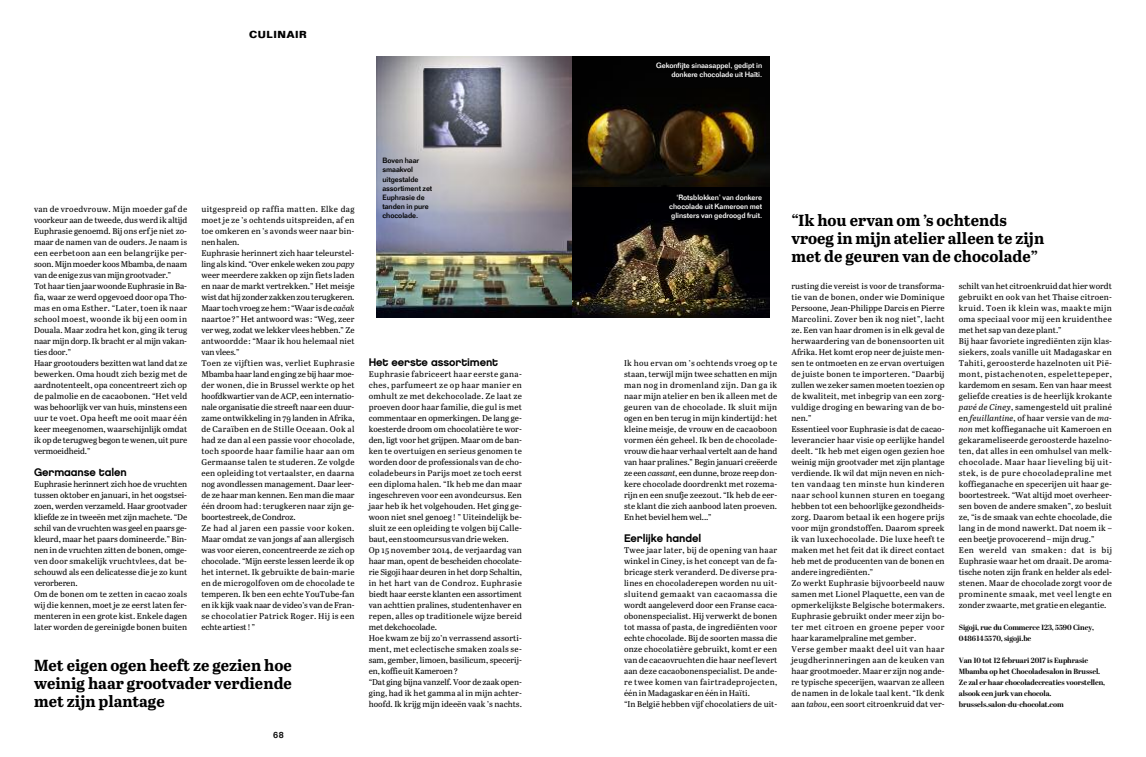
<style>
.page{position:relative;width:1146px;height:757px;background:#fff}
.page>*{position:absolute;margin:0;border:0;box-sizing:border-box;transform-origin:0 0}
.t1{font:700 16px/18px "Abril Text";color:#000}
.t2{font:11px "Chalet New York Nineteen Eighty";letter-spacing:-.015em;color:#000}
.t3{font:700 10px "Folio LT";letter-spacing:.05em;color:#000}
.t4{font:500 9px "Folio LT";color:#000}
.t5{font:8.3px/11px "Abril Text";letter-spacing:.01em;color:#000}
.t6{font:700 7.5px/11px "Abril Display";letter-spacing:-.01em;color:#000}
.t7{font:500 7.5px/9px "Folio LT";letter-spacing:-.01em;color:#fff;text-align:right}
.t8{font:500 7.5px/9px "Folio LT";letter-spacing:-.01em;color:#000}
.s1{font-style:italic}
</style>
<div class="page">
<img style="left:376px;top:57px;width:393px;height:260px">
<p class="t3" style="left:249px;top:30px;width:59px">CULINAIR</p>
<p class="t7" style="left:656px;top:62px;width:108px">Gekonfijte sinaasappel, gedipt in donkere chocolade uit Haïti.</p>
<p class="t5" style="left:34px;top:204px;width:155px">van de vroedvrouw. Mijn moeder gaf de voorkeur aan de tweede, dus werd ik altijd Euphrasie genoemd. Bij ons erf je niet zo&shy;maar de namen van de ouders. Je naam is een eerbetoon aan een belangrijke per&shy;soon.MijnmoederkoosMbamba,denaam vande enige zus vanmijngrootvader.”<br>Tot haar tienjaar woonde Euphrasie in Ba&shy;fia, waar ze werd opgevoed door opa Tho&shy;mas en oma Esther. “Later, toen ik naar school moest, woonde ik bij een oom in Douala. Maar zodra het kon, ging ik terug naar mijn dorp. Ik bracht er al mijn vakan&shy;tiesdoor.”<br>Haar grootouders bezitten wat land dat ze bewerken. Oma houdt zich bezig met de aardnotenteelt, opa concentreert zich op de palmolie en de cacaobonen. “Het veld was behoorlijk ver van huis, minstens een uur te voet. Opa heeft me ooit maar één keer meegenomen, waarschijnlijk omdat ikopde terugwegbegontewenen,uitpure vermoeidheid.”</p>
<h2 class="t2" style="left:34px;top:465px;width:94px">Germaanse talen</h2>
<p class="t5" style="left:34px;top:479px;width:155px">Euphrasie herinnert zich hoe de vruchten tussen oktober en januari, in het oogstsei&shy;zoen, werden verzameld. Haar grootvader kliefde ze in tweeën met zijn machete. “De schil van de vruchten was geel en paars ge&shy;kleurd, maar het paars domineerde.” Bin&shy;nen in de vruchten zitten de bonen, omge&shy;ven door smakelijk vruchtvlees, dat be&shy;schouwd als een delicatesse die je zo kunt verorberen.<br>Om de bonen om te zetten in cacao zoals wij die kennen, moet je ze eerst laten fer&shy;menteren in een grote kist. Enkele dagen later worden de gereinigde bonen buiten</p>
<p class="t5" style="left:201px;top:204px;width:155px">uitgespreid op raffia matten. Elke dag moet je ze ’s ochtends uitspreiden, af en toe omkeren en ’s avonds weer naar bin&shy;nenhalen.<br>Euphrasie herinnert zich haar teleurstel&shy;ling als kind. “Over enkele weken zou <span class="s1">papy </span>weer meerdere zakken op zijn fiets laden en naar de markt vertrekken.” Het meisje wistdathij zonder zakkenzouterugkeren.<br>Maar toch vroeg ze hem: “Waar is de <span class="s1">cačak </span>naartoe?” Het antwoord was: “Weg, zeer ver weg, zodat we lekker vlees hebben.” Ze antwoordde: “Maar ik hou helemaal niet vanvlees.”<br>Toen ze vijftien was, verliet Euphrasie Mbambahaar landenging zebijhaarmoe&shy;der wonen, die in Brussel werkte op het hoofdkwartier van de ACP, een internatio&shy;nale organisatie die streeft naar een duur&shy;zame ontwikkeling in 79 landen in Afrika, de Caraïben en de Stille Oceaan. Ook al had ze dan al een passie voor chocolade, toch spoorde haar familie haar aan om Germaanse talen te studeren. Ze volgde een opleiding tot vertaalster, en daarna nog avondlessen management. Daar leer&shy;de ze haar man kennen. Een man die maar één droom had: terugkeren naar zijn ge&shy;boortestreek,deCondroz.<br>Ze had al jaren een passie voor koken.<br>Maar omdat ze van jongs af aan allergisch was voor eieren, concentreerde ze zich op chocolade. “Mijn eerste lessen leerde ik op het internet. Ik gebruikte de bain-marie en de microgolfoven om de chocolade te temperen. Ik ben een echte YouTube-fan en ik kijk vaak naar de video’s van de Fran&shy;se chocolatier Patrick Roger. Hij is een echte artiest! ”</p>
<h1 class="t1" style="left:34px;top:658px;width:259px;text-align:justify">Met eigen ogen heeft ze gezien hoe weinig haar grootvader verdiende met zijn plantage</h1>
<p class="t4" style="left:273px;top:731px;width:12px">68</p>
<p class="t8" style="left:382px;top:157px;width:51px">Boven haar smaakvol uitgestalde assortiment zet<br>Euphrasie de tanden in pure chocolade.</p>
<p class="t7" style="left:669px;top:194px;width:94px;text-align:justify;text-indent:7px">‘Rotsblokken’ van donkere chocolade uit Kameroen met glinsters van gedroogd fruit.</p>
<h2 class="t2" style="left:369px;top:355px;width:131px">Het eerste assortiment</h2>
<p class="t5" style="left:369px;top:369px;width:155px">Euphrasie fabriceert haar eerste gana&shy;ches, parfumeert ze op haar manier en omhult ze met dekchocolade. Ze laat ze proeven door haar familie, die gul is met commentaar en opmerkingen. De lang ge&shy;koesterde droom om chocolatière te wor&shy;den, ligt voor het grijpen. Maar om de ban&shy;ken te overtuigen en serieus genomen te worden door de professionals van de cho&shy;coladebeurs in Parijs moet ze toch eerst een diploma halen. “Ik heb me dan maar ingeschreven voor een avondcursus. Een jaar heb ik het volgehouden. Het ging ge&shy;woon niet snel genoeg! ” Uiteindelijk be&shy;sluit ze een opleiding te volgen bij Calle&shy;baut, eenstoomcursus vandrieweken.<br>Op 15 november 2014, de verjaardag van haar man, opent de bescheiden chocolate&shy;rie Sigoji haar deuren in het dorp Schaltin, in het hart van de Condroz. Euphrasie biedt haar eerste klanten een assortiment van achttien pralines, studentenhaver en repen, alles op traditionele wijze bereid metdekchocolade.<br>Hoe kwam ze bij zo’n verrassend assorti&shy;ment, met eclectische smaken zoals se&shy;sam, gember, limoen, basilicum, specerij&shy;en,koffieuitKameroen?<br>“Dat ging bijna vanzelf. Voor de zaak open&shy;ging, had ik het gamma al in mijn achter&shy;hoofd. Ik krijg mijn ideeën vaak ’s nachts.</p>
<p class="t5" style="left:624px;top:358px;width:155px;text-align:justify">Ik hou ervan om ’s ochtends vroeg op te staan, terwijl mijn twee schatten en mijn man nog in dromenland zijn. Dan ga ik naar mijn atelier en ben ik alleen met de geuren van de chocolade. Ik sluit mijn ogen en ben terug in mijn kindertijd: het kleine meisje, de vrouw en de cacaoboon vormen één geheel. Ik ben de chocolade&shy;vrouw die haar verhaal vertelt aan de hand van haar pralines.” Begin januari creëerde ze een <span class="s1">cassant</span>, een dunne, broze reep don&shy;kere chocolade doordrenkt met rozema&shy;rijn en een snufje zeezout. “Ik heb de eer&shy;ste klant die zich aanbood laten proeven.<br>Enhetbevielhemwel...”</p>
<h2 class="t2" style="left:624px;top:531px;width:79px">Eerlijke handel</h2>
<p class="t5" style="left:624px;top:545px;width:155px">Twee jaar later, bij de opening van haar winkel in Ciney, is het concept van de fa&shy;bricage sterk veranderd. De diverse pra&shy;lines en chocoladerepen worden nu uit&shy;sluitend gemaakt van cacaomassa die wordt aangeleverd door een Franse caca&shy;obonenspecialist. Hij verwerkt de bonen tot massa of pasta, de ingrediënten voor echte chocolade. Bij de soorten massa die onze chocolatière gebruikt, komt er een van de cacaovruchten die haar neef levert aan deze cacaobonenspecialist. De ande&shy;re twee komen van fairtradeprojecten, één in Madagaskar en één in Haïti.<br>“In België hebben vijf chocolatiers de uit-</p>
<h1 class="t1" style="left:791px;top:213px;width:254px">“Ik hou ervan om ’s ochtends vroeg in mijn atelier alleen te zijn met de geuren van de chocolade”</h1>
<p class="t5" style="left:791px;top:281px;width:155px">rusting die vereist is voor de transforma&shy;tie van de bonen, onder wie Dominique Persoone, Jean-Philippe Darcis en Pierre Marcolini. Zover ben ik nog niet”, lacht ze. Een van haar dromen is in elk geval de herwaardering van de bonensoorten uit Afrika. Het komt erop neer de juiste men&shy;sen te ontmoeten en ze ervan overtuigen de juiste bonen te importeren. “Daarbij zullen we zeker samen moeten toezien op de kwaliteit, met inbegrip van een zorg&shy;vuldige droging en bewaring van de bo&shy;nen.”<br>Essentieel voor Euphrasie is dat de cacao&shy;leverancier haar visie op eerlijke handel deelt. “Ik heb met eigen ogen gezien hoe weinig mijn grootvader met zijn plantage verdiende. Ik wil dat mijn neven en nich&shy;ten vandaag ten minste hun kinderen naar school kunnen sturen en toegang hebben tot een behoorlijke gezondheids&shy;zorg. Daarom betaal ik een hogere prijs voor mijn grondstoffen. Daarom spreek ik van luxechocolade. Die luxe heeft te maken met het feit dat ik direct contact heb met de producenten van de bonen en andere ingrediënten.”<br>Zo werkt Euphrasie bijvoorbeeld nauw samen met Lionel Plaquette, een van de opmerkelijkste Belgische botermakers.<br>Euphrasie gebruikt onder meer zijn bo&shy;ter met citroen en groene peper voor haar karamelpraline met gember.<br>Verse gember maakt deel uit van haar jeugdherinneringen aan de keuken van haar grootmoeder. Maar er zijn nog ande&shy;re typische specerijen, waarvan ze alleen de namen in de lokale taal kent. “Ik denk aan <span class="s1">tabou</span>, een soort citroenkruid dat ver-</p>
<p class="t5" style="left:958px;top:281px;width:155px">schilt van het citroenkruid dat hier wordt gebruikt en ook van het Thaise citroen&shy;kruid. Toen ik klein was, maakte mijn oma speciaal voor mij een kruidenthee met het sap van deze plant.”<br>Bij haar favoriete ingrediënten zijn klas&shy;siekers, zoals vanille uit Madagaskar en Tahiti, geroosterde hazelnoten uit Pië&shy;mont, pistachenoten, espelettepeper, kardemom en sesam. Een van haar meest geliefde creaties is de heerlijk krokante <span class="s1">pavé de Ciney</span>, samengesteld uit praliné en <span class="s1">feuillantine</span>, of haar versie van de <span class="s1">ma&shy;non</span> met koffieganache uit Kameroen en gekarameliseerde geroosterde hazelno&shy;ten, dat alles in een omhulsel van melk&shy;chocolade. Maar haar lieveling bij uit&shy;stek, is de pure chocoladepraline met koffieganache en specerijen uit haar ge&shy;boortestreek. “Wat altijd moet overheer&shy;sen boven de andere smaken”, zo besluit ze, “is de smaak van echte chocolade, die lang in de mond nawerkt. Dat noem ik – een beetje provocerend – mijn drug.”<br>Een wereld van smaken: dat is bij Euphrasie waar het om draait. De aroma&shy;tische noten zijn frank en helder als edel&shy;stenen. Maar de chocolade zorgt voor de prominente smaak, met veel lengte en zonder zwaarte, met gratie en elegantie.</p>
<p class="t6" style="left:958px;top:623px;width:137px">Sigoji, rue du Commerce 123, 5590 Ciney,<br>0486145570, sigoji.be</p>
<p class="t6" style="left:958px;top:656px;width:148px">Van 10 tot 12 februari 2017 is Euphrasie Mbamba op het Chocoladesalon in Brussel.<br>Ze zal er haar chocoladecreaties voorstellen, alsook een jurk van chocola. brussels.salon-du-chocolat.com</p>
</div>
